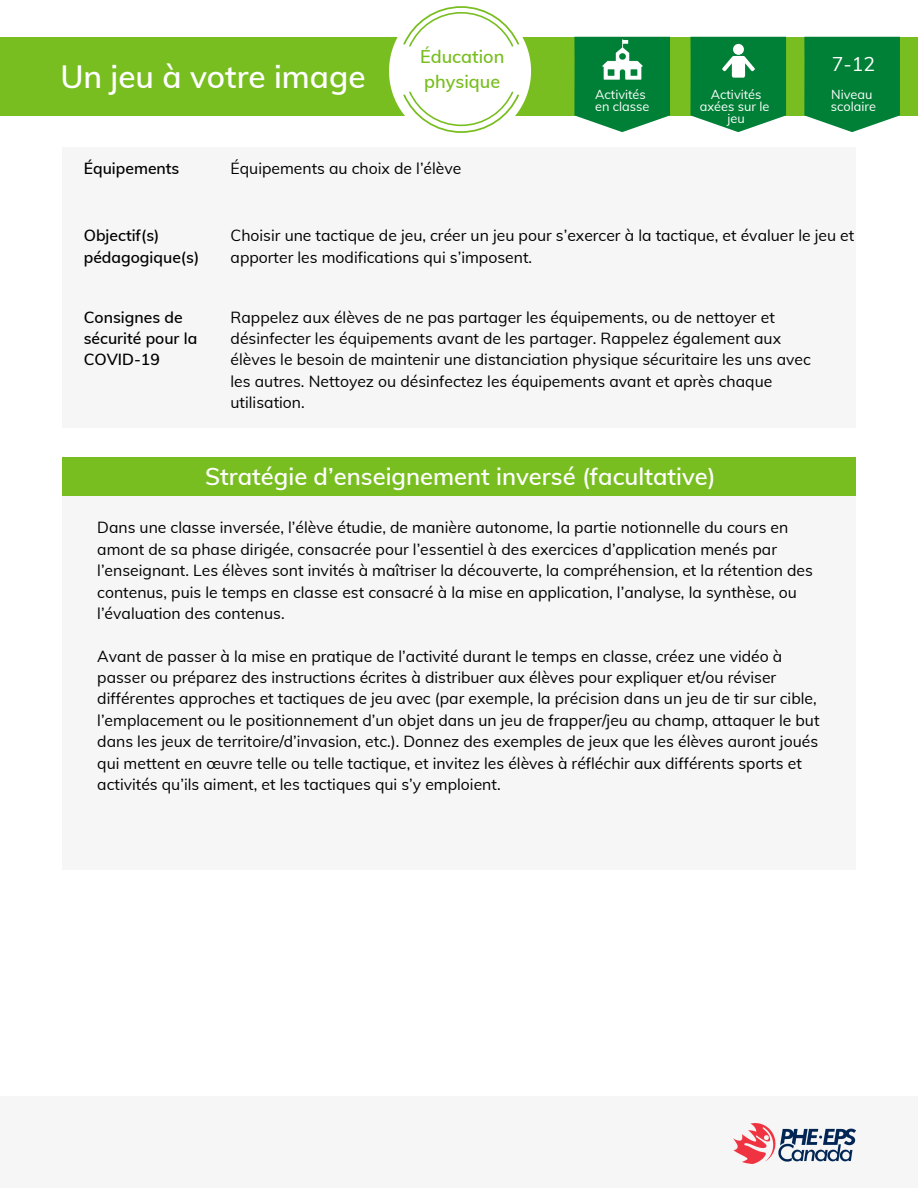
<style>
.page{position:relative;width:918px;height:1188px;background:#fff}
.page>*{position:absolute;margin:0;border:0;box-sizing:border-box;transform-origin:0 0}
.t1{font:600 31.5px "Muli";color:#fff}
.t2{font:600 23.7px "Muli";color:#fff}
.t3{font:19.5px "Muli";color:#fff}
.t4{font:600 18px/25px "Muli";color:#78be20}
.t5{font:15.75px/21.3px "Muli";color:#000}
.t6{font:600 15.75px/21.3px "Muli";color:#000}
.t7{font:12.75px/12.3px "Muli";color:#fff}
</style>
<div class="page">
<div style="left:62px;top:495px;width:793px;height:374px;background:#f6f6f6"></div>
<div style="left:62px;top:458px;width:794px;height:38px;background:#78be20"></div>
<div style="left:0;top:1096px;width:918px;height:92px;background:#f6f6f6"></div>
<img style="left:734px;top:1123px;width:121px;height:41px">
<div style="left:0;top:37px;width:918px;height:79px;background:#78be20"></div>
<div style="left:62px;top:147px;width:794px;height:281px;background:#f6f6f6"></div>
<svg style="left:389px;top:6px;width:142px;height:127px"></svg>
<svg style="left:804px;top:37px;width:96px;height:95px;background:#178b48"></svg>
<svg style="left:691px;top:37px;width:95px;height:95px;background:#239152"></svg>
<svg style="left:574px;top:37px;width:96px;height:95px;background:#1d8e4d"></svg>
<img style="left:599px;top:37px;width:47px;height:47px">
<h1 class="t1" style="left:60px;top:56px;width:307px">Un jeu à votre image</h1>
<p class="t4" style="left:420px;top:44px;width:86px">Éducation physique</p>
<p class="t6" style="left:84px;top:158px;width:97px">Équipements</p>
<p class="t5" style="left:231px;top:158px;width:232px">Équipements au choix de l’élève</p>
<p class="t7" style="left:595px;top:88px;width:56px">Activités en classe</p>
<p class="t7" style="left:700px;top:88px;width:71px;text-align:center">Activités axées sur le jeu</p>
<p class="t3" style="left:832px;top:51px;width:45px">7-12</p>
<p class="t7" style="left:831px;top:88px;width:47px">Niveau scolaire</p>
<p class="t6" style="left:84px;top:225px;width:117px">Objectif(s) pédagogique(s)</p>
<p class="t6" style="left:84px;top:306px;width:115px">Consignes de sécurité pour la<br>COVID-19</p>
<p class="t5" style="left:231px;top:225px;width:625px">Choisir une tactique de jeu, créer un jeu pour s’exercer à la tactique, et évaluer le jeu et apporter les modifications qui s’imposent.</p>
<p class="t5" style="left:231px;top:306px;width:582px">Rappelez aux élèves de ne pas partager les équipements, ou de nettoyer et désinfecter les équipements avant de les partager. Rappelez également aux élèves le besoin de maintenir une distanciation physique sécuritaire les uns avec les autres. Nettoyez ou désinfectez les équipements avant et après chaque utilisation.</p>
<h2 class="t2" style="left:205px;top:461px;width:512px">Stratégie d’enseignement inversé (facultative)</h2>
<p class="t5" style="left:97px;top:517px;width:717px">Dans une classe inversée, l’élève étudie, de manière autonome, la partie notionnelle du cours en amont de sa phase dirigée, consacrée pour l’essentiel à des exercices d’application menés par l’enseignant. Les élèves sont invités à maîtriser la découverte, la compréhension, et la rétention des contenus, puis le temps en classe est consacré à la mise en application, l’analyse, la synthèse, ou l’évaluation des contenus.</p>
<p class="t5" style="left:97px;top:645px;width:724px">Avant de passer à la mise en pratique de l’activité durant le temps en classe, créez une vidéo à passer ou préparez des instructions écrites à distribuer aux élèves pour expliquer et/ou réviser différentes approches et tactiques de jeu avec (par exemple, la précision dans un jeu de tir sur cible, l’emplacement ou le positionnement d’un objet dans un jeu de frapper/jeu au champ, attaquer le but dans les jeux de territoire/d’invasion, etc.). Donnez des exemples de jeux que les élèves auront joués qui mettent en œuvre telle ou telle tactique, et invitez les élèves à réfléchir aux différents sports et activités qu’ils aiment, et les tactiques qui s’y emploient.</p>
</div>
